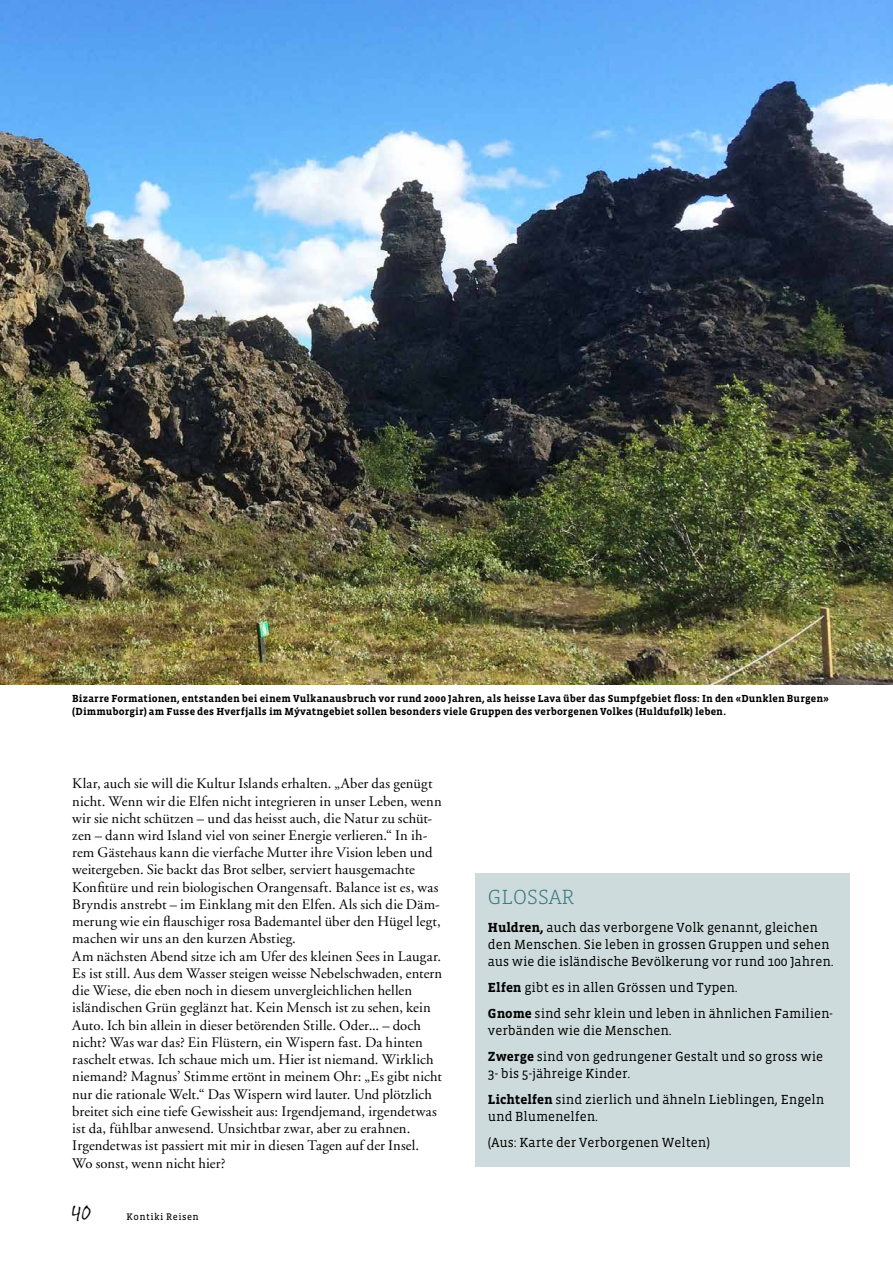
<style>
.page{position:relative;width:893px;height:1263px;background:#fff}
.page>*{position:absolute;margin:0;border:0;box-sizing:border-box;transform-origin:0 0}
.t1{font:30px "Suomi Hand Script";color:#000}
.t2{font:300 21px "Vista Slab OT";color:#3a7c80}
.t3{font:14.7px/17.2px "Adobe Garamond LT";letter-spacing:.01em;color:#000}
.t4{font:13.5px/25.8px "Vista Slab OT";color:#000}
.t5{font:700 10.5px/12.8px "Vista Slab OT";letter-spacing:.015em;color:#000}
.t6{font:9.75px "Vista Slab OT";letter-spacing:.05em;color:#000}
.s1{font-weight:700}
</style>
<div class="page">
<img style="left:0;top:0;width:893px;height:685px">
<div style="left:475px;top:873px;width:374px;height:294px;background:#cddbdc"></div>
<p class="t5" style="left:72px;top:692px;width:758px">Bizarre Formationen, entstanden bei einem Vulkanausbruch vor rund 2000 Jahren, als heisse Lava über das Sumpfgebiet floss: In den «Dunklen Burgen» (Dimmuborgir) am Fusse des Hverfjalls im Mývatngebiet sollen besonders viele Gruppen des verborgenen Volkes (Huldufølk) leben.</p>
<p class="t3" style="left:72px;top:775px;width:371px">Klar, auch sie will die Kultur Islands erhalten. „Aber das genügt nicht. Wenn wir die Elfen nicht integrieren in unser Leben, wenn wir sie nicht schützen – und das heisst auch, die Natur zu schüt&shy;zen – dann wird Island viel von seiner Energie verlieren.“ In ih&shy;rem Gästehaus kann die vierfache Mutter ihre Vision leben und weitergeben. Sie backt das Brot selber, serviert hausgemachte Konfitüre und rein biologischen Orangensaft. Balance ist es, was Bryndis anstrebt – im Einklang mit den Elfen. Als sich die Däm&shy;merung wie ein flauschiger rosa Bademantel über den Hügel legt, machen wir uns an den kurzen Abstieg.<br>Am nächsten Abend sitze ich am Ufer des kleinen Sees in Laugar.<br>Es ist still. Aus dem Wasser steigen weisse Nebelschwaden, entern die Wiese, die eben noch in diesem unvergleichlichen hellen isländischen Grün geglänzt hat. Kein Mensch ist zu sehen, kein Auto. Ich bin allein in dieser betörenden Stille. Oder... – doch nicht? Was war das? Ein Flüstern, ein Wispern fast. Da hinten raschelt etwas. Ich schaue mich um. Hier ist niemand. Wirklich niemand? Magnus’ Stimme ertönt in meinem Ohr: „Es gibt nicht nur die rationale Welt.“ Das Wispern wird lauter. Und plötzlich breitet sich eine tiefe Gewissheit aus: Irgendjemand, irgendetwas ist da, fühlbar anwesend. Unsichtbar zwar, aber zu erahnen.<br>Irgendetwas ist passiert mit mir in diesen Tagen auf der Insel.<br>Wo sonst, wenn nicht hier?</p>
<h1 class="t1" style="left:72px;top:1197px;width:20px">40</h1>
<p class="t6" style="left:126px;top:1211px;width:74px">Kontiki Reisen</p>
<h2 class="t2" style="left:488px;top:886px;width:27px">GLOSSAR</h2>
<p class="t4" style="left:488px;top:919px;width:347px;line-height:17.2px"><span class="s1">Huldren,</span> auch das verborgene Volk genannt, gleichen den Menschen. Sie leben in grossen Gruppen und sehen aus wie die isländische Bevölkerung vor rund 100 Jahren.</p>
<p class="t4" style="left:488px;top:975px;width:346px"><span class="s1">Elfen</span> gibt es in allen Grössen und Typen.<br><span class="s1">Gnome</span> sind sehr klein und leben in ähnlichen Familien-</p>
<p class="t4" style="left:488px;top:1018px;width:337px">verbänden wie die Menschen.<br><span class="s1">Zwerge</span> sind von gedrungener Gestalt und so gross wie</p>
<p class="t4" style="left:488px;top:1061px;width:338px">3- bis 5-jähreige Kinder.<br><span class="s1">Lichtelfen</span> sind zierlich und ähneln Lieblingen, Engeln</p>
<p class="t4" style="left:488px;top:1104px;width:223px">und Blumenelfen.<br>(Aus: Karte der Verborgenen Welten)</p>
</div>
